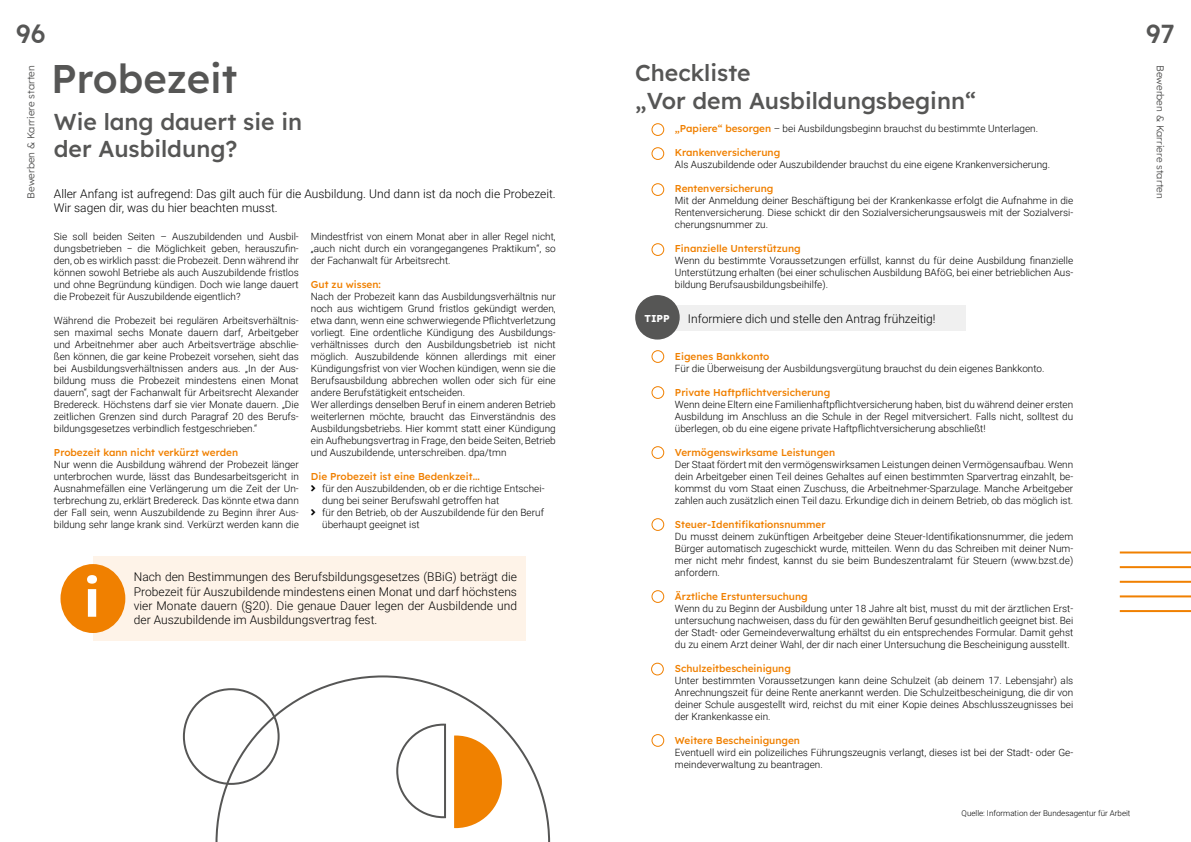
<style>
.page{position:relative;width:1191px;height:842px;background:#fff}
.page>*{position:absolute;margin:0;border:0;box-sizing:border-box;transform-origin:0 0}
.t1{font:700 52px "Lexend Deca";color:#fff}
.t2{font:500 40px "Lexend Deca";color:#565655}
.t3{font:500 26px "Lexend Deca";color:#565655}
.t4{font:500 23px/27.6px "Lexend Deca";color:#565655}
.t5{font:300 12px/14.4px "Roboto";color:#000}
.t6{font:300 10px/12px "Roboto";color:#000;text-align:justify}
.t7{font:500 10px "Lexend Deca";color:#f08000}
.t8{font:300 10px "Lexend Deca";color:#565655}
.t9{font:700 10px "Lexend Deca";color:#fff}
.t10{font:300 8px "Roboto";color:#000}
.s1{font-family:"Lexend Deca";font-weight:500;color:#f08000}
.s2{font-family:"Minion Pro";font-weight:400}
</style>
<div class="page">
<div style="left:651px;top:123px;width:13px;height:13px;border:1px solid #f08000;border-radius:50%"></div>
<div style="left:651px;top:147px;width:13px;height:13px;border:1px solid #f08000;border-radius:50%"></div>
<div style="left:651px;top:183px;width:13px;height:13px;border:1px solid #f08000;border-radius:50%"></div>
<div style="left:651px;top:243px;width:13px;height:13px;border:1px solid #f08000;border-radius:50%"></div>
<div style="left:651px;top:350px;width:13px;height:13px;border:1px solid #f08000;border-radius:50%"></div>
<div style="left:651px;top:386px;width:13px;height:13px;border:1px solid #f08000;border-radius:50%"></div>
<div style="left:651px;top:446px;width:13px;height:13px;border:1px solid #f08000;border-radius:50%"></div>
<div style="left:651px;top:518px;width:13px;height:13px;border:1px solid #f08000;border-radius:50%"></div>
<div style="left:651px;top:590px;width:13px;height:13px;border:1px solid #f08000;border-radius:50%"></div>
<div style="left:651px;top:663px;width:13px;height:12px;border:1px solid #f08000;border-radius:50%"></div>
<div style="left:651px;top:734px;width:13px;height:13px;border:1px solid #f08000;border-radius:50%"></div>
<svg style="left:215px;top:675px;width:335px;height:167px"></svg>
<div style="left:183px;top:688px;width:97px;height:97px;border:2px solid #565655;border-radius:50%"></div>
<svg style="left:454px;top:735px;width:48px;height:93px"></svg>
<svg style="left:395px;top:723px;width:52px;height:96px"></svg>
<hr style="left:1119px;top:551px;width:72px;height:2px;background:#f08000">
<hr style="left:1119px;top:566px;width:72px;height:2px;background:#f08000">
<hr style="left:1119px;top:581px;width:72px;height:2px;background:#f08000">
<hr style="left:1119px;top:595px;width:72px;height:2px;background:#f08000">
<hr style="left:1119px;top:610px;width:72px;height:2px;background:#f08000">
<div style="left:93px;top:556px;width:432px;height:85px;background:#fef3e8"></div>
<div style="left:60px;top:564px;width:65px;height:69px;background:#f08000;border-radius:50%"></div>
<div style="left:657px;top:305px;width:309px;height:26px;background:#f0f0f0"></div>
<div style="left:635px;top:295px;width:44px;height:45px;background:#565655;border-radius:50%"></div>
<h3 class="t3" style="left:16px;top:14px;width:31px">96</h3>
<h3 class="t3" style="left:1146px;top:14px;width:30px">97</h3>
<p class="t8" style="left:24px;top:199px;width:135px;rotate:-90deg">Bewerben &amp; Karriere starten</p>
<p class="t8" style="left:1167px;top:65px;width:135px;rotate:90deg">Bewerben &amp; Karriere starten</p>
<h2 class="t2" style="left:51px;top:49px;width:188px">Probezeit</h2>
<h3 class="t4" style="left:635px;top:57px;width:342px">Checkliste<br>„Vor dem Ausbildungsbeginn“</h3>
<p class="t6" style="left:675px;top:122px;width:365px"><span class="s1">„Papiere“ besorgen</span> – bei Ausbildungsbeginn brauchst du bestimmte Unterlagen.</p>
<p class="t7" style="left:675px;top:145px;width:107px">Krankenversicherung</p>
<p class="t6" style="left:675px;top:158px;width:377px">Als Auszubildende oder Auszubildender brauchst du eine eigene Krankenversicherung.</p>
<p class="t7" style="left:675px;top:181px;width:100px">Rentenversicherung</p>
<p class="t6" style="left:675px;top:194px;width:400px">Mit der Anmeldung deiner Beschäftigung bei der Krankenkasse erfolgt die Aufnahme in die Rentenversicherung. Diese schickt dir den Sozialversicherungsausweis mit der Sozialversi&shy;cherungsnummer zu.</p>
<p class="t7" style="left:675px;top:241px;width:127px">Finanzielle Unterstützung</p>
<p class="t6" style="left:675px;top:254px;width:400px">Wenn du bestimmte Voraussetzungen erfüllst, kannst du für deine Ausbildung finanzielle Unterstützung erhalten (bei einer schulischen Ausbildung BAföG, bei einer betrieblichen Aus&shy;bildung Berufsausbildungsbeihilfe).</p>
<h3 class="t4" style="left:54px;top:106px;width:250px">Wie lang dauert sie in der Ausbildung?</h3>
<p class="t5" style="left:54px;top:186px;width:503px">Aller Anfang ist aufregend: Das gilt auch für die Ausbildung. Und dann ist da noch die Probezeit.<br>Wir sagen dir, was du hier beachten musst.</p>
<p class="t6" style="left:311px;top:230px;width:246px">Mindestfrist von einem Monat aber in aller Regel nicht, „auch nicht durch ein vorangegangenes Praktikum“, so der Fachanwalt für Arbeitsrecht.</p>
<p class="t7" style="left:311px;top:277px;width:71px">Gut zu wissen:</p>
<p class="t6" style="left:311px;top:290px;width:246px;text-align:left">Nach der Probezeit kann das Ausbildungsverhältnis nur noch aus wichtigem Grund fristlos gekündigt werden, etwa dann, wenn eine schwerwiegende Pflichtverletzung vorliegt. Eine ordentliche Kündigung des Ausbildungs&shy;verhältnisses durch den Ausbildungsbetrieb ist nicht möglich. Auszubildende können allerdings mit einer Kündigungsfrist von vier Wochen kündigen, wenn sie die Berufsausbildung abbrechen wollen oder sich für eine andere Berufstätigkeit entscheiden.<br>Wer allerdings denselben Beruf in einem anderen Betrieb weiterlernen möchte, braucht das Einverständnis des Ausbildungsbetriebs. Hier kommt statt einer Kündigung ein Aufhebungsvertrag in Frage, den beide Seiten, Betrieb und Auszubildende, unterschreiben. dpa/tmn</p>
<p class="t7" style="left:311px;top:469px;width:170px">Die Probezeit ist eine Bedenkzeit...</p>
<p class="t6" style="left:322px;top:482px;width:224px;text-align:left">für den Auszubildenden, ob er die richtige Entschei&shy;dung bei seiner Berufswahl getroffen hat<br>für den Betrieb, ob der Auszubildende für den Beruf überhaupt geeignet ist</p>
<p class="t6" style="left:54px;top:230px;width:246px">Sie soll beiden Seiten – Auszubildenden und Ausbil&shy;dungsbetrieben <span class="s2">–</span> die Möglichkeit geben, herauszufin&shy;den, ob es wirklich passt: die Probezeit. Denn während ihr können sowohl Betriebe als auch Auszubildende fristlos und ohne Begründung kündigen. Doch wie lange dauert die Probezeit für Auszubildende eigentlich?</p>
<p class="t6" style="left:54px;top:314px;width:246px">Während die Probezeit bei regulären Arbeitsverhältnis&shy;sen maximal sechs Monate dauern darf, Arbeitgeber und Arbeitnehmer aber auch Arbeitsverträge abschlie&shy;ßen können, die gar keine Probezeit vorsehen, sieht das bei Ausbildungsverhältnissen anders aus. „In der Aus&shy;bildung muss die Probezeit mindestens einen Monat dauern“, sagt der Fachanwalt für Arbeitsrecht Alexander Bredereck. Höchstens darf sie vier Monate dauern. „Die zeitlichen Grenzen sind durch Paragraf 20 des Berufs&shy;bildungsgesetzes verbindlich festgeschrieben.“</p>
<p class="t7" style="left:54px;top:445px;width:186px">Probezeit kann nicht verkürzt werden</p>
<p class="t6" style="left:54px;top:458px;width:246px">Nur wenn die Ausbildung während der Probezeit länger unterbrochen wurde, lässt das Bundesarbeitsgericht in Ausnahmefällen eine Verlängerung um die Zeit der Un&shy;terbrechung zu, erklärt Bredereck. Das könnte etwa dann der Fall sein, wenn Auszubildende zu Beginn ihrer Aus&shy;bildung sehr lange krank sind. Verkürzt werden kann die</p>
<p class="t9" style="left:644px;top:310px;width:27px">TIPP</p>
<p class="t5" style="left:688px;top:311px;width:249px">Informiere dich und stelle den Antrag frühzeitig!</p>
<p class="t7" style="left:675px;top:349px;width:96px">Eigenes Bankkonto</p>
<p class="t6" style="left:675px;top:362px;width:371px">Für die Überweisung der Ausbildungsvergütung brauchst du dein eigenes Bankkonto.</p>
<p class="t7" style="left:675px;top:385px;width:157px">Private Haftpflichtversicherung</p>
<p class="t6" style="left:675px;top:398px;width:400px">Wenn deine Eltern eine Familienhaftpflichtversicherung haben, bist du während deiner ersten Ausbildung im Anschluss an die Schule in der Regel mitversichert. Falls nicht, solltest du überlegen, ob du eine eigene private Haftpflichtversicherung abschließt!</p>
<p class="t7" style="left:675px;top:445px;width:162px">Vermögenswirksame Leistungen</p>
<p class="t6" style="left:675px;top:458px;width:400px">Der Staat fördert mit den vermögenswirksamen Leistungen deinen Vermögensaufbau. Wenn dein Arbeitgeber einen Teil deines Gehaltes auf einen bestimmten Sparvertrag einzahlt, be&shy;kommst du vom Staat einen Zuschuss, die Arbeitnehmer-Sparzulage. Manche Arbeitgeber zahlen auch zusätzlich einen Teil dazu. Erkundige dich in deinem Betrieb, ob das möglich ist.</p>
<p class="t7" style="left:675px;top:517px;width:152px">Steuer-Identifikationsnummer</p>
<p class="t6" style="left:675px;top:530px;width:400px">Du musst deinem zukünftigen Arbeitgeber deine Steuer-Identifikationsnummer, die jedem Bürger automatisch zugeschickt wurde, mitteilen. Wenn du das Schreiben mit deiner Num&shy;mer nicht mehr findest, kannst du sie beim Bundeszentralamt für Steuern (www.bzst.de) anfordern.</p>
<p class="t7" style="left:675px;top:589px;width:134px">Ärztliche Erstuntersuchung</p>
<p class="t6" style="left:675px;top:602px;width:400px">Wenn du zu Beginn der Ausbildung unter 18 Jahre alt bist, musst du mit der ärztlichen Erst&shy;untersuchung nachweisen, dass du für den gewählten Beruf gesundheitlich geeignet bist. Bei der Stadt- oder Gemeindeverwaltung erhältst du ein entsprechendes Formular. Damit gehst du zu einem Arzt deiner Wahl, der dir nach einer Untersuchung die Bescheinigung ausstellt.</p>
<p class="t7" style="left:675px;top:661px;width:117px">Schulzeitbescheinigung</p>
<p class="t6" style="left:675px;top:674px;width:400px">Unter bestimmten Voraussetzungen kann deine Schulzeit (ab deinem 17. Lebensjahr) als Anrechnungszeit für deine Rente anerkannt werden. Die Schulzeitbescheinigung, die dir von deiner Schule ausgestellt wird, reichst du mit einer Kopie deines Abschlusszeugnisses bei der Krankenkasse ein.</p>
<p class="t7" style="left:675px;top:733px;width:127px">Weitere Bescheinigungen</p>
<p class="t6" style="left:675px;top:746px;width:400px">Eventuell wird ein polizeiliches Führungszeugnis verlangt, dieses ist bei der Stadt- oder Ge&shy;meindeverwaltung zu beantragen.</p>
<p class="t10" style="left:961px;top:808px;width:170px">Quelle: Information der Bundesagentur für Arbeit</p>
<p class="t5" style="left:134px;top:569px;width:385px;text-align:justify">Nach den Bestimmungen des Berufsbildungsgesetzes (BBiG) beträgt die Probezeit für Auszubildende mindestens einen Monat und darf höchstens vier Monate dauern (§20). Die genaue Dauer legen der Ausbildende und</p>
<h1 class="t1" style="left:84px;top:557px;width:18px">i</h1>
<p class="t5" style="left:134px;top:612px;width:245px">der Auszubildende im Ausbildungsvertrag fest.</p>
</div>
